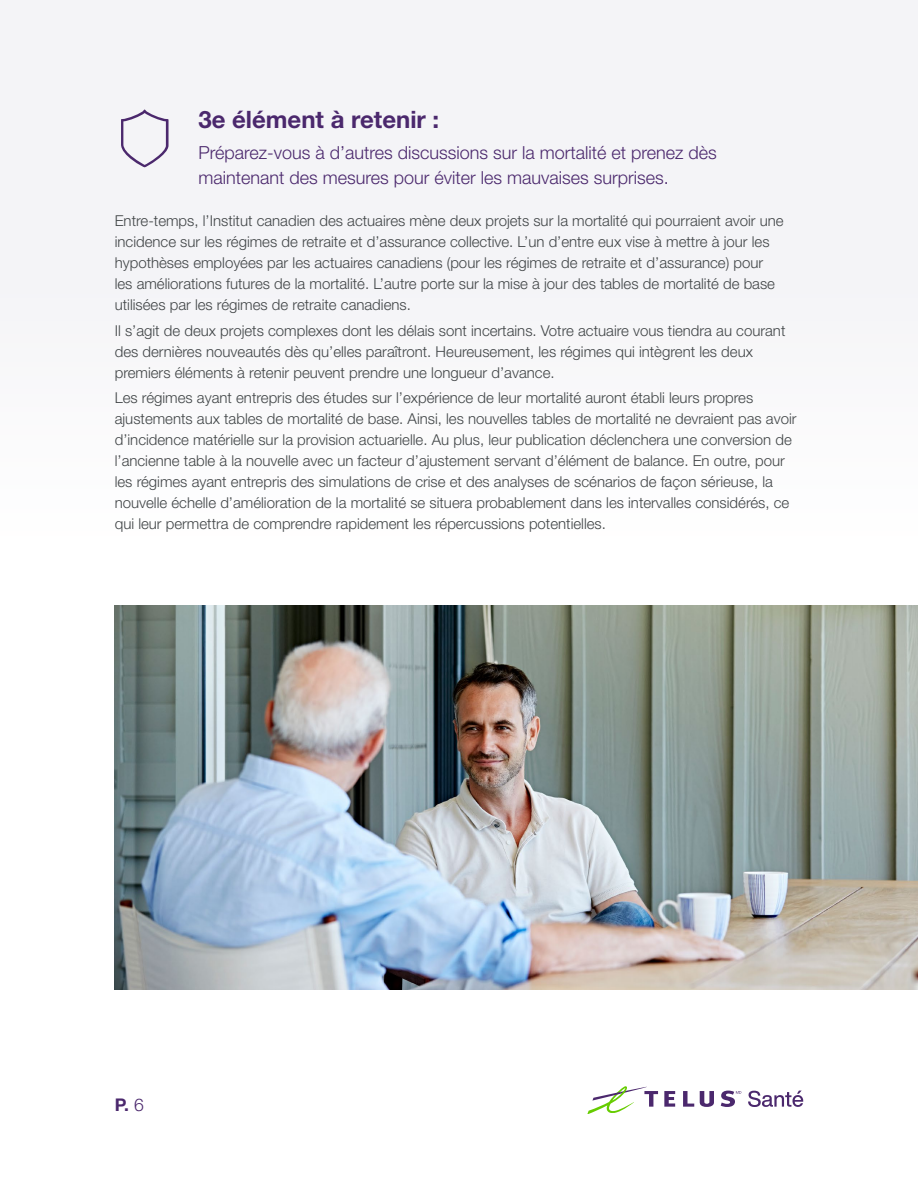
<style>
.page{position:relative;width:918px;height:1188px;background:#fff}
.page>*{position:absolute;margin:0;border:0;box-sizing:border-box;transform-origin:0 0}
.t1{font:700 24px "Helvetica Neue LT Std";color:#4b286d}
.t2{font:300 18px/25.2px "Helvetica Neue LT Std";color:#4b286d}
.t3{font:700 17.55px "Helvetica Neue LT Std";color:#4b286d}
.t4{font:300 15px/21px "Helvetica Neue LT Std";color:#414547}
.s1{font-weight:300}
</style>
<div class="page">
<div style="left:0;top:0;width:918px;height:687px;background:#f5f5f8"></div>
<svg style="left:121px;top:109px;width:48px;height:58px"></svg>
<img style="left:115px;top:605px;width:803px;height:385px">
<svg style="left:664px;top:1091px;width:11px;height:16px"></svg>
<svg style="left:683px;top:1091px;width:11px;height:16px"></svg>
<svg style="left:700px;top:1091px;width:14px;height:16px"></svg>
<svg style="left:587px;top:1086px;width:71px;height:28px"></svg>
<svg style="left:721px;top:1091px;width:20px;height:16px"></svg>
<svg style="left:748px;top:1091px;width:55px;height:16px"></svg>
<h1 class="t1" style="left:198px;top:104px;width:242px">3e élément à retenir :</h1>
<p class="t2" style="left:198px;top:140px;width:520px">Préparez-vous à d’autres discussions sur la mortalité et prenez dès maintenant des mesures pour éviter les mauvaises surprises.</p>
<p class="t4" style="left:115px;top:210px;width:671px">Entre-temps, l’Institut canadien des actuaires mène deux projets sur la mortalité qui pourraient avoir une incidence sur les régimes de retraite et d’assurance collective. L’un d’entre eux vise à mettre à jour les hypothèses employées par les actuaires canadiens (pour les régimes de retraite et d’assurance) pour les améliorations futures de la mortalité. L’autre porte sur la mise à jour des tables de mortalité de base utilisées par les régimes de retraite canadiens.</p>
<p class="t4" style="left:115px;top:320px;width:672px">Il s’agit de deux projets complexes dont les délais sont incertains. Votre actuaire vous tiendra au courant des dernières nouveautés dès qu’elles paraîtront. Heureusement, les régimes qui intègrent les deux premiers éléments à retenir peuvent prendre une longueur d’avance.</p>
<p class="t4" style="left:115px;top:387px;width:683px">Les régimes ayant entrepris des études sur l’expérience de leur mortalité auront établi leurs propres ajustements aux tables de mortalité de base. Ainsi, les nouvelles tables de mortalité ne devraient pas avoir d’incidence matérielle sur la provision actuarielle. Au plus, leur publication déclenchera une conversion de l’ancienne table à la nouvelle avec un facteur d’ajustement servant d’élément de balance. En outre, pour les régimes ayant entrepris des simulations de crise et des analyses de scénarios de façon sérieuse, la nouvelle échelle d’amélioration de la mortalité se situera probablement dans les intervalles considérés, ce qui leur permettra de comprendre rapidement les répercussions potentielles.</p>
<p class="t3" style="left:115px;top:1094px;width:31px">P. <span class="s1">6</span></p>
</div>
